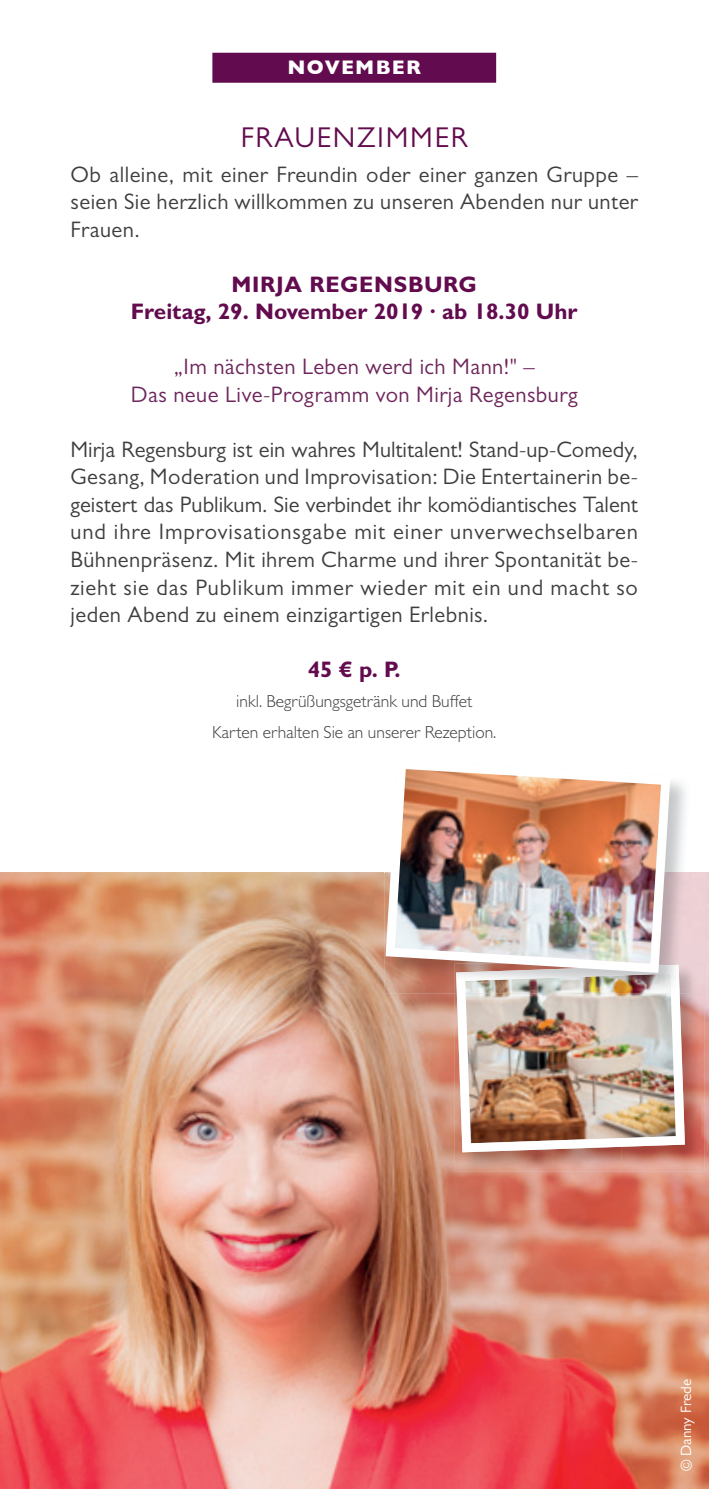
<style>
.page{position:relative;width:709px;height:1489px;background:#fff}
.page>*{position:absolute;margin:0;border:0;box-sizing:border-box;transform-origin:0 0}
.t1{font:28.75px "Gill Sans MT Pro";letter-spacing:.06em;color:#620b4e}
.t2{font:22.5px/27.5px "Gill Sans MT Pro";letter-spacing:.02em;color:#3e3e3f;text-align:justify}
.t3{font:22.5px/27.5px "Gill Sans MT Pro";letter-spacing:.02em;color:#6d255a;text-align:center}
.t4{font:700 22.5px/27.5px "Gill Sans MT Pro";color:#620b4e;text-align:center}
.t5{font:700 20px "Gill Sans";letter-spacing:.06em;color:#fff}
.t6{font:300 17.5px/31px "Gill Sans MT Pro";color:#3e3e3f;text-align:center}
.t7{font:15px "Gill Sans MT Pro";color:#fff}
</style>
<div class="page">
<img style="left:0;top:872px;width:708px;height:616px">
<div style="left:212px;top:53px;width:284px;height:30px;background:#620b4e"></div>
<img style="left:454px;top:993px;width:83px;height:178px">
<img style="left:621px;top:963px;width:83px;height:208px">
<img style="left:537px;top:1152px;width:84px;height:19px">
<img style="left:456px;top:993px;width:228px;height:159px">
<img style="left:384px;top:977px;width:70px;height:16px">
<img style="left:674px;top:872px;width:16px;height:91px">
<img style="left:454px;top:963px;width:236px;height:30px">
<img style="left:456px;top:964px;width:223px;height:29px">
<img style="left:381px;top:769px;width:293px;height:208px">
<p class="t5" style="left:287px;top:52px;width:135px">NOVEMBER</p>
<p class="t1" style="left:240px;top:120px;width:228px">FRAUENZIMMER</p>
<p class="t2" style="left:70px;top:160px;width:569px">Ob alleine, mit einer Freundin oder einer ganzen Gruppe – seien Sie herzlich willkommen zu unseren Abenden nur unter Frauen.</p>
<p class="t4" style="left:131px;top:270px;width:448px">MIRJA REGENSBURG<br>Freitag, 29. November 2019 · ab 18.30 Uhr</p>
<p class="t3" style="left:131px;top:353px;width:448px">„Im nächsten Leben werd ich Mann!" –<br>Das neue Live-Programm von Mirja Regensburg</p>
<p class="t2" style="left:70px;top:435px;width:568px">Mirja Regensburg ist ein wahres Multitalent! Stand-up-Comedy, Gesang, Moderation und Improvisation: Die Entertainerin be&shy;geistert das Publikum. Sie verbindet ihr komödiantisches Talent und ihre Improvisationsgabe mit einer unverwechselbaren Bühnenpräsenz. Mit ihrem Charme und ihrer Spontanität be&shy;zieht sie das Publikum immer wieder mit ein und macht so jeden Abend zu einem einzigartigen Erlebnis.</p>
<p class="t4" style="left:307px;top:655px;width:94px">45 € p. P.</p>
<p class="t6" style="left:212px;top:685px;width:285px">inkl. Begrüßungsgetränk und Buffet<br>Karten erhalten Sie an unserer Rezeption.</p>
<p class="t7" style="left:677px;top:1470px;width:94px;rotate:-90deg">© Danny Frede</p>
</div>
